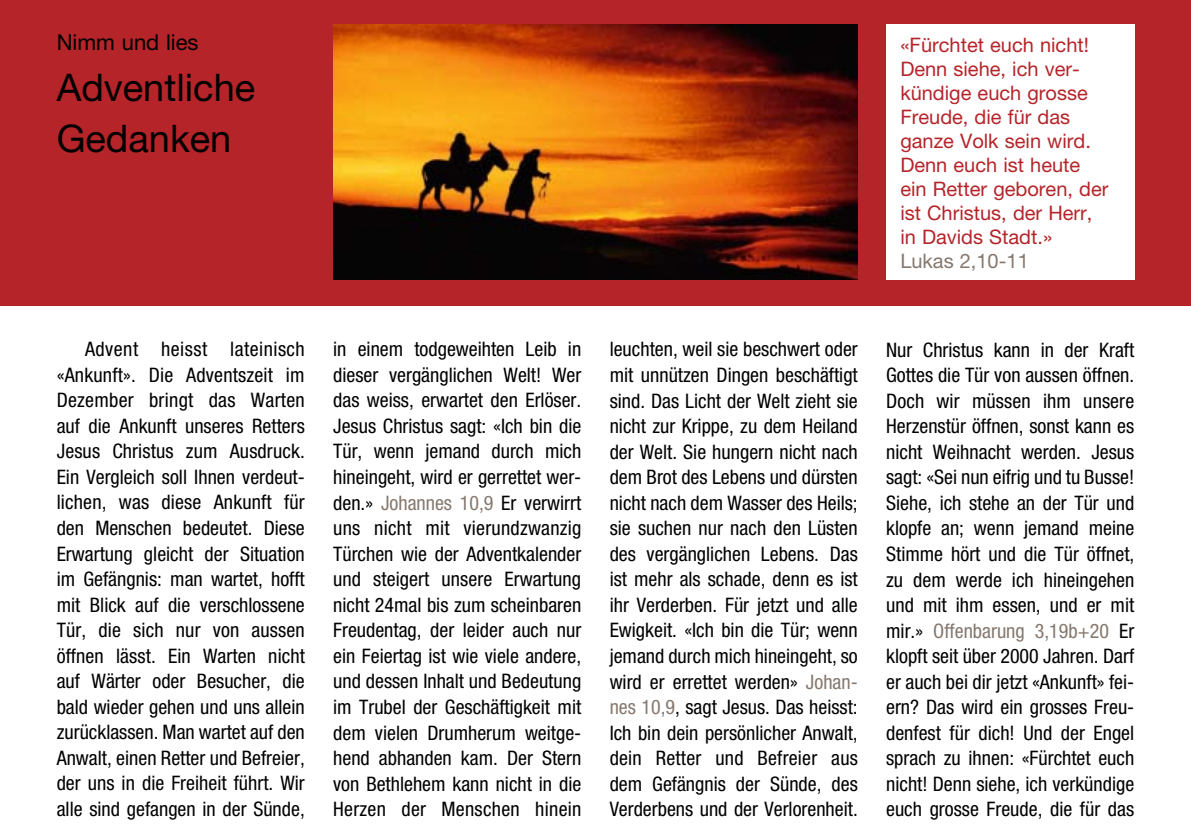
<style>
.page{position:relative;width:1191px;height:840px;background:#fff}
.page>*{position:absolute;margin:0;border:0;box-sizing:border-box;transform-origin:0 0}
.t1{font:38px/51px "Helvetica Neue";color:#000}
.t2{font:22px "Helvetica Neue";color:#000}
.t3{font:condensed 20px/25.6px "Helvetica Neue";color:#000;text-align:justify}
.t4{font:20px/24px "Helvetica Neue";color:#b52429}
.t5{font:20px "Helvetica Neue";color:#85786e}
.s1{color:#85786e}
</style>
<div class="page">
<div style="left:0;top:0;width:1191px;height:305px;background:#b52429"></div>
<img style="left:333px;top:24px;width:524px;height:255px">
<div style="left:886px;top:24px;width:248px;height:255px;background:#fff"></div>
<p class="t2" style="left:57px;top:29px;width:143px">Nimm und lies</p>
<h1 class="t1" style="left:57px;top:61px;width:200px">Adventliche<br>Gedanken</h1>
<p class="t4" style="left:900px;top:32px;width:209px">«Fürchtet euch nicht!<br>Denn siehe, ich ver&shy;kündige euch grosse<br>Freude, die für das ganze Volk sein wird.<br>Denn euch ist heute ein Retter geboren, der ist Christus, der Herr, in Davids Stadt.»</p>
<p class="t5" style="left:900px;top:249px;width:130px">Lukas 2,10-11</p>
<p class="t3" style="left:57px;top:336px;width:250px;text-indent:28px">Advent heisst lateinisch «Ankunft». Die Adventszeit im Dezember bringt das Warten auf die Ankunft unseres Retters Jesus Christus zum Ausdruck.<br>Ein Vergleich soll Ihnen verdeut&shy;lichen, was diese Ankunft für den Menschen bedeutet. Diese Erwartung gleicht der Situation im Gefängnis: man wartet, hofft mit Blick auf die verschlossene Tür, die sich nur von aussen öffnen lässt. Ein Warten nicht auf Wärter oder Besucher, die bald wieder gehen und uns allein zurücklassen. Man wartet auf den Anwalt, einen Retter und Befreier, der uns in die Freiheit führt. Wir alle sind gefangen in der Sünde,</p>
<p class="t3" style="left:333px;top:336px;width:250px">in einem todgeweihten Leib in dieser vergänglichen Welt! Wer das weiss, erwartet den Erlöser.<br>Jesus Christus sagt: «Ich bin die Tür, wenn jemand durch mich hineingeht, wird er gerrettet wer&shy;den.» <span class="s1">Johannes 10,9</span> Er verwirrt uns nicht mit vierundzwanzig Türchen wie der Adventkalender und steigert unsere Erwartung nicht 24mal bis zum scheinbaren Freudentag, der leider auch nur ein Feiertag ist wie viele andere, und dessen Inhalt und Bedeutung im Trubel der Geschäftigkeit mit dem vielen Drumherum weitge&shy;hend abhanden kam. Der Stern von Bethlehem kann nicht in die Herzen der Menschen hinein</p>
<p class="t3" style="left:609px;top:336px;width:250px">leuchten, weil sie beschwert oder mit unnützen Dingen beschäftigt sind. Das Licht der Welt zieht sie nicht zur Krippe, zu dem Heiland der Welt. Sie hungern nicht nach dem Brot des Lebens und dürsten nicht nach dem Wasser des Heils; sie suchen nur nach den Lüsten des vergänglichen Lebens. Das ist mehr als schade, denn es ist ihr Verderben. Für jetzt und alle Ewigkeit. «Ich bin die Tür; wenn jemand durch mich hineingeht, so wird er errettet werden» <span class="s1">Johan&shy;nes 10,9</span>, sagt Jesus. Das heisst:<br>Ich bin dein persönlicher Anwalt, dein Retter und Befreier aus dem Gefängnis der Sünde, des Verderbens und der Verlorenheit.</p>
<p class="t3" style="left:886px;top:336px;width:250px">Nur Christus kann in der Kraft Gottes die Tür von aussen öffnen.<br>Doch wir müssen ihm unsere Herzenstür öffnen, sonst kann es nicht Weihnacht werden. Jesus sagt: «Sei nun eifrig und tu Busse!<br>Siehe, ich stehe an der Tür und klopfe an; wenn jemand meine Stimme hört und die Tür öffnet, zu dem werde ich hineingehen und mit ihm essen, und er mit mir.» <span class="s1">Offenbarung 3,19b+20</span> Er klopft seit über 2000 Jahren. Darf er auch bei dir jetzt «Ankunft» fei&shy;ern? Das wird ein grosses Freu&shy;denfest für dich! Und der Engel sprach zu ihnen: «Fürchtet euch nicht! Denn siehe, ich verkündige euch grosse Freude, die für das</p>
</div>
